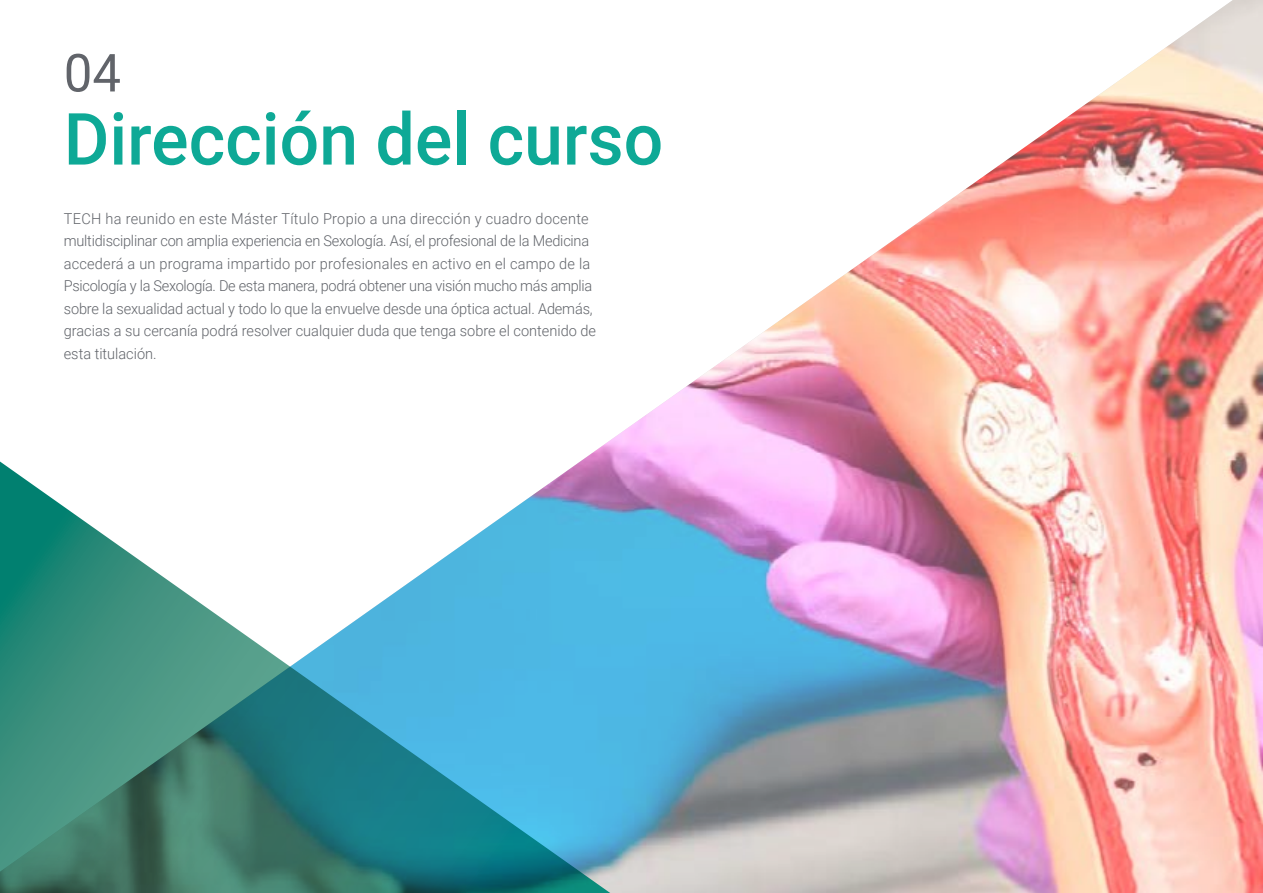
<style>
.page{position:relative;width:1263px;height:893px;background:#fff}
.page>*{position:absolute;margin:0;border:0;box-sizing:border-box;transform-origin:0 0}
.t1{font:500 72px "Roboto";color:#0ea996}
.t2{font:52.5px "Roboto";color:#61646a}
.t3{font:300 15px/22.5px "Roboto";letter-spacing:-.01em;color:#61646a}
</style>
<div class="page">
<img style="left:602px;top:0;width:661px;height:893px">
<svg style="left:0;top:446px;width:640px;height:447px"></svg>
<h2 class="t2" style="left:64px;top:36px;width:59px">04</h2>
<h1 class="t1" style="left:64px;top:89px;width:601px">Dirección del curso</h1>
<p class="t3" style="left:64px;top:207px;width:534px">TECH ha reunido en este Máster Título Propio a una dirección y cuadro docente multidisciplinar con amplia experiencia en Sexología. Así, el profesional de la Medicina accederá a un programa impartido por profesionales en activo en el campo de la Psicología y la Sexología. De esta manera, podrá obtener una visión mucho más amplia sobre la sexualidad actual y todo lo que la envuelve desde una óptica actual. Además, gracias a su cercanía podrá resolver cualquier duda que tenga sobre el contenido de esta titulación.</p>
</div>
